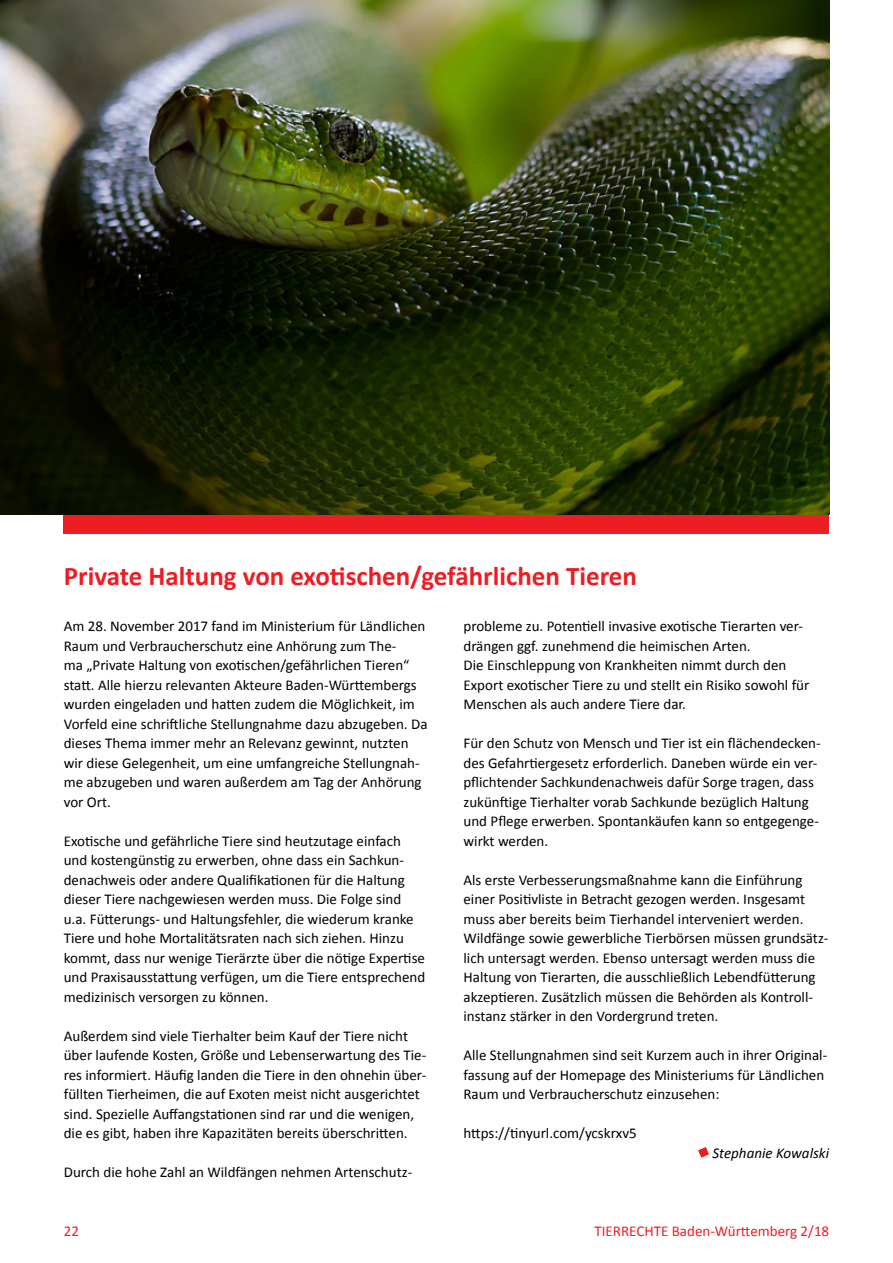
<style>
.page{position:relative;width:893px;height:1263px;background:#fff}
.page>*{position:absolute;margin:0;border:0;box-sizing:border-box;transform-origin:0 0}
.t1{font:700 27px "Calibri";color:#ed1d24}
.t2{font:15px/19.5px "Calibri";color:#000}
.t3{font:15px "Calibri";color:#ed1d24}
.t4{font:italic 15px "Calibri";color:#000}
</style>
<div class="page">
<svg style="left:698px;top:1147px;width:11px;height:11px"></svg>
<div style="left:64px;top:514px;width:765px;height:20px;background:#ed1d24"></div>
<img style="left:0;top:0;width:829px;height:514px">
<h1 class="t1" style="left:64px;top:559px;width:575px">Private Haltung von exotischen/gefährlichen Tieren</h1>
<p class="t2" style="left:64px;top:616px;width:365px">Am 28. November 2017 fand im Ministerium für Ländlichen Raum und Verbraucherschutz eine Anhörung zum The-<br>ma „Private Haltung von exotischen/gefährlichen Tieren“ statt. Alle hierzu relevanten Akteure Baden-Württembergs wurden eingeladen und hatten zudem die Möglichkeit, im Vorfeld eine schriftliche Stellungnahme dazu abzugeben. Da dieses Thema immer mehr an Relevanz gewinnt, nutzten wir diese Gelegenheit, um eine umfangreiche Stellungnah&shy;me abzugeben und waren außerdem am Tag der Anhörung vor Ort.</p>
<p class="t2" style="left:64px;top:831px;width:363px">Exotische und gefährliche Tiere sind heutzutage einfach und kostengünstig zu erwerben, ohne dass ein Sachkun&shy;denachweis oder andere Qualifikationen für die Haltung dieser Tiere nachgewiesen werden muss. Die Folge sind u.a. Fütterungs- und Haltungsfehler, die wiederum kranke Tiere und hohe Mortalitätsraten nach sich ziehen. Hinzu kommt, dass nur wenige Tierärzte über die nötige Expertise und Praxisausstattung verfügen, um die Tiere entsprechend medizinisch versorgen zu können.</p>
<p class="t2" style="left:64px;top:1026px;width:364px">Außerdem sind viele Tierhalter beim Kauf der Tiere nicht über laufende Kosten, Größe und Lebenserwartung des Tie&shy;res informiert. Häufig landen die Tiere in den ohnehin über&shy;füllten Tierheimen, die auf Exoten meist nicht ausgerichtet sind. Spezielle Auffangstationen sind rar und die wenigen, die es gibt, haben ihre Kapazitäten bereits überschritten.</p>
<p class="t2" style="left:64px;top:1162px;width:350px">Durch die hohe Zahl an Wildfängen nehmen Artenschutz-</p>
<p class="t2" style="left:463px;top:616px;width:347px">probleme zu. Potentiell invasive exotische Tierarten ver&shy;drängen ggf. zunehmend die heimischen Arten.<br>Die Einschleppung von Krankheiten nimmt durch den Export exotischer Tiere zu und stellt ein Risiko sowohl für Menschen als auch andere Tiere dar.</p>
<p class="t2" style="left:463px;top:733px;width:359px">Für den Schutz von Mensch und Tier ist ein flächendecken&shy;des Gefahrtiergesetz erforderlich. Daneben würde ein ver&shy;pflichtender Sachkundenachweis dafür Sorge tragen, dass zukünftige Tierhalter vorab Sachkunde bezüglich Haltung und Pflege erwerben. Spontankäufen kann so entgegenge&shy;wirkt werden.</p>
<p class="t2" style="left:463px;top:870px;width:366px">Als erste Verbesserungsmaßnahme kann die Einführung einer Positivliste in Betracht gezogen werden. Insgesamt muss aber bereits beim Tierhandel interveniert werden.<br>Wildfänge sowie gewerbliche Tierbörsen müssen grundsätz&shy;lich untersagt werden. Ebenso untersagt werden muss die Haltung von Tierarten, die ausschließlich Lebendfütterung akzeptieren. Zusätzlich müssen die Behörden als Kontroll&shy;instanz stärker in den Vordergrund treten.</p>
<p class="t2" style="left:463px;top:1045px;width:365px">Alle Stellungnahmen sind seit Kurzem auch in ihrer Original&shy;fassung auf der Homepage des Ministeriums für Ländlichen<br>Raum und Verbraucherschutz einzusehen:</p>
<p class="t2" style="left:463px;top:1123px;width:175px">https://tinyurl.com/ycskrxv5</p>
<p class="t4" style="left:712px;top:1142px;width:118px">Stephanie Kowalski</p>
<p class="t3" style="left:64px;top:1221px;width:17px">22</p>
<p class="t3" style="left:595px;top:1221px;width:236px">TIERRECHTE Baden-Württemberg 2/18</p>
</div>
